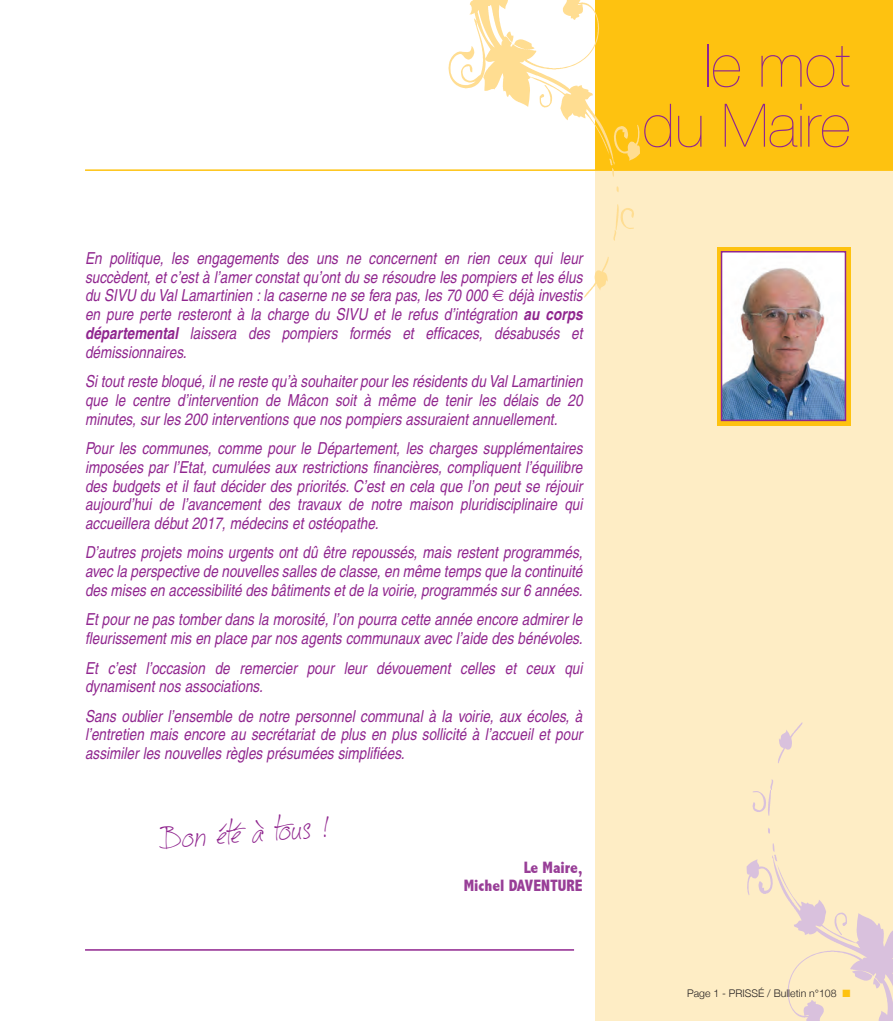
<style>
.page{position:relative;width:893px;height:1021px;background:#fff}
.page>*{position:absolute;margin:0;border:0;box-sizing:border-box;transform-origin:0 0}
.t1{font:200 60px/60px "Helvetica Neue";color:#90268f;text-align:right}
.t2{font:43.35px "Jellyka Cutty Cupcakes";color:#90268f}
.t3{font:italic condensed 16.5px/18.8px "Helvetica";color:#90268f;text-align:justify}
.t4{font:800 condensed 16.5px/18.8px "Abadi";color:#983e97;text-align:right}
.t5{font:300 10.5px "Helvetica Neue";color:#231f20}
.s1{font-weight:700}
.s2{color:#fec210}
</style>
<div class="page">
<div style="left:595px;top:170px;width:298px;height:850px;background:#feedc5"></div>
<svg style="left:717px;top:247px;width:133px;height:178px;background:#f9bb14"></svg>
<img style="left:724px;top:254px;width:119px;height:164px">
<div style="left:721px;top:251px;width:125px;height:170px;border:2px solid #90268f"></div>
<div style="left:595px;top:0;width:298px;height:170px;background:#fec210"></div>
<hr style="left:85px;top:169px;width:808px;height:2px;background:#fec210">
<svg style="left:449px;top:0;width:185px;height:298px"></svg>
<svg style="left:609px;top:125px;width:31px;height:66px"></svg>
<hr style="left:85px;top:949px;width:489px;height:1px;background:#90268f">
<svg style="left:752px;top:722px;width:141px;height:298px"></svg>
<svg style="left:747px;top:828px;width:31px;height:67px"></svg>
<svg style="left:492px;top:290px;width:12px;height:8px"></svg>
<p class="t3" style="left:85px;top:250px;width:499px">En politique, les engagements des uns ne concernent en rien ceux qui leur succèdent, et c’est à l’amer constat qu’ont du se résoudre les pompiers et les élus du SIVU du Val Lamartinien : la caserne ne se fera pas, les 70 000 déjà investis en pure perte resteront à la charge du SIVU et le refus d’intégration <span class="s1">au corps départemental</span> laissera des pompiers formés et efficaces, désabusés et démissionnaires.</p>
<p class="t3" style="left:85px;top:373px;width:499px">Si tout reste bloqué, il ne reste qu’à souhaiter pour les résidents du Val Lamartinien que le centre d’intervention de Mâcon soit à même de tenir les délais de 20 minutes, sur les 200 interventions que nos pompiers assuraient annuellement.</p>
<p class="t3" style="left:85px;top:440px;width:499px">Pour les communes, comme pour le Département, les charges supplémentaires imposées par l’Etat, cumulées aux restrictions financières, compliquent l’équilibre des budgets et il faut décider des priorités. C’est en cela que l’on peut se réjouir aujourd’hui de l’avancement des travaux de notre maison pluridisciplinaire qui accueillera début 2017, médecins et ostéopathe.</p>
<p class="t3" style="left:85px;top:545px;width:499px">D’autres projets moins urgents ont dû être repoussés, mais restent programmés, avec la perspective de nouvelles salles de classe, en même temps que la continuité des mises en accessibilité des bâtiments et de la voirie, programmés sur 6 années.</p>
<p class="t3" style="left:85px;top:611px;width:499px">Et pour ne pas tomber dans la morosité, l’on pourra cette année encore admirer le fleurissement mis en place par nos agents communaux avec l’aide des bénévoles.</p>
<p class="t3" style="left:85px;top:660px;width:499px">Et c’est l’occasion de remercier pour leur dévouement celles et ceux qui dynamisent nos associations.</p>
<p class="t3" style="left:85px;top:708px;width:499px">Sans oublier l’ensemble de notre personnel communal à la voirie, aux écoles, à l’entretien mais encore au secrétariat de plus en plus sollicité à l’accueil et pour assimiler les nouvelles règles présumées simplifiées.</p>
<h2 class="t2" style="left:159px;top:814px;width:169px;rotate:-4deg">Bon été à tous !</h2>
<p class="t4" style="left:464px;top:858px;width:120px">Le Maire,<br>Michel DAVENTURE</p>
<h1 class="t1" style="left:642px;top:35px;width:209px">le mot du Maire</h1>
<p class="t5" style="left:687px;top:986px;width:165px">Page 1 - PRISSÉ / Bulletin n°108 <span class="s2">■</span></p>
</div>
